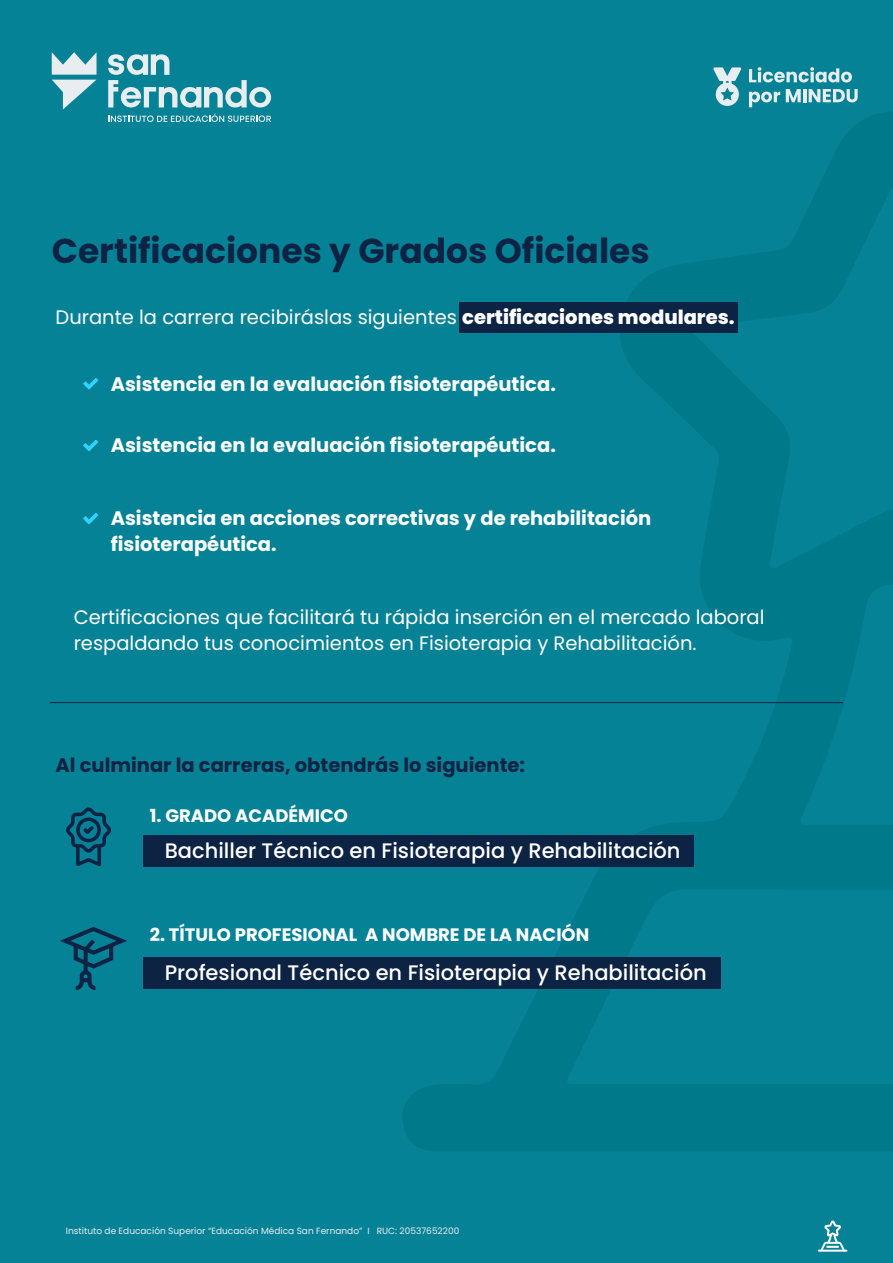
<style>
.page{position:relative;width:893px;height:1263px;background:#068296}
.page>*{position:absolute;margin:0;border:0;box-sizing:border-box;transform-origin:0 0}
.t1{font:700 34.5px "Poppins";color:#0d2344}
.t2{font:500 21px "Poppins";color:#fff}
.t3{font:19.5px/25.5px "Poppins";color:#fff}
.t4{font:700 19.5px/25.5px "Poppins";color:#fff}
.t5{font:700 19.5px "Poppins";color:#0d2344}
.t6{font:700 18px "Poppins";color:#fff}
.t7{font:9px "Poppins";color:#e8edef}
.s1{font-weight:800}
</style>
<div class="page">
<svg style="left:398px;top:112px;width:495px;height:1039px"></svg>
<div style="left:459px;top:303px;width:279px;height:30px;background:#0d2344"></div>
<svg style="left:52px;top:52px;width:45px;height:57px"></svg>
<svg style="left:108px;top:54px;width:163px;height:53px"></svg>
<svg style="left:108px;top:114px;width:163px;height:8px"></svg>
<svg style="left:66px;top:807px;width:45px;height:59px"></svg>
<div style="left:144px;top:835px;width:550px;height:31px;background:#0d2344"></div>
<div style="left:144px;top:957px;width:577px;height:31px;background:#0d2344"></div>
<svg style="left:60px;top:927px;width:67px;height:63px"></svg>
<svg style="left:83px;top:378px;width:15px;height:11px"></svg>
<svg style="left:83px;top:440px;width:15px;height:11px"></svg>
<svg style="left:83px;top:513px;width:15px;height:11px"></svg>
<svg style="left:749px;top:67px;width:103px;height:15px"></svg>
<svg style="left:749px;top:92px;width:31px;height:15px"></svg>
<svg style="left:786px;top:89px;width:72px;height:13px"></svg>
<svg style="left:713px;top:67px;width:28px;height:39px"></svg>
<hr style="left:50px;top:702px;width:793px;height:1px;background:#0d2344">
<svg style="left:818px;top:1220px;width:29px;height:32px"></svg>
<h1 class="t1" style="left:52px;top:231px;width:599px">Certificaciones y Grados Oficiales</h1>
<p class="t3" style="left:56px;top:305px;width:681px">Durante la carrera recibiráslas siguientes <span class="s1">certificaciones modulares.</span></p>
<p class="t4" style="left:111px;top:371px;width:447px">Asistencia en la evaluación fisioterapéutica.</p>
<p class="t4" style="left:111px;top:433px;width:447px">Asistencia en la evaluación fisioterapéutica.</p>
<p class="t4" style="left:111px;top:506px;width:542px">Asistencia en acciones correctivas y de rehabilitación fisioterapéutica.</p>
<p class="t3" style="left:74px;top:605px;width:692px">Certificaciones que facilitará tu rápida inserción en el mercado laboral respaldando tus conocimientos en Fisioterapia y Rehabilitación.</p>
<p class="t5" style="left:56px;top:753px;width:471px">Al culminar la carreras, obtendrás lo siguiente:</p>
<p class="t6" style="left:150px;top:805px;width:200px">1. GRADO ACADÉMICO</p>
<p class="t2" style="left:165px;top:838px;width:517px">Bachiller Técnico en Fisioterapia y Rehabilitación</p>
<p class="t6" style="left:150px;top:924px;width:441px">2. TÍTULO PROFESIONAL A NOMBRE DE LA NACIÓN</p>
<p class="t2" style="left:165px;top:960px;width:543px">Profesional Técnico en Fisioterapia y Rehabilitación</p>
<p class="t7" style="left:66px;top:1225px;width:395px">Instituto de Educación Superior “Educación Médica San Fernando” I RUC: 20537652200</p>
</div>
